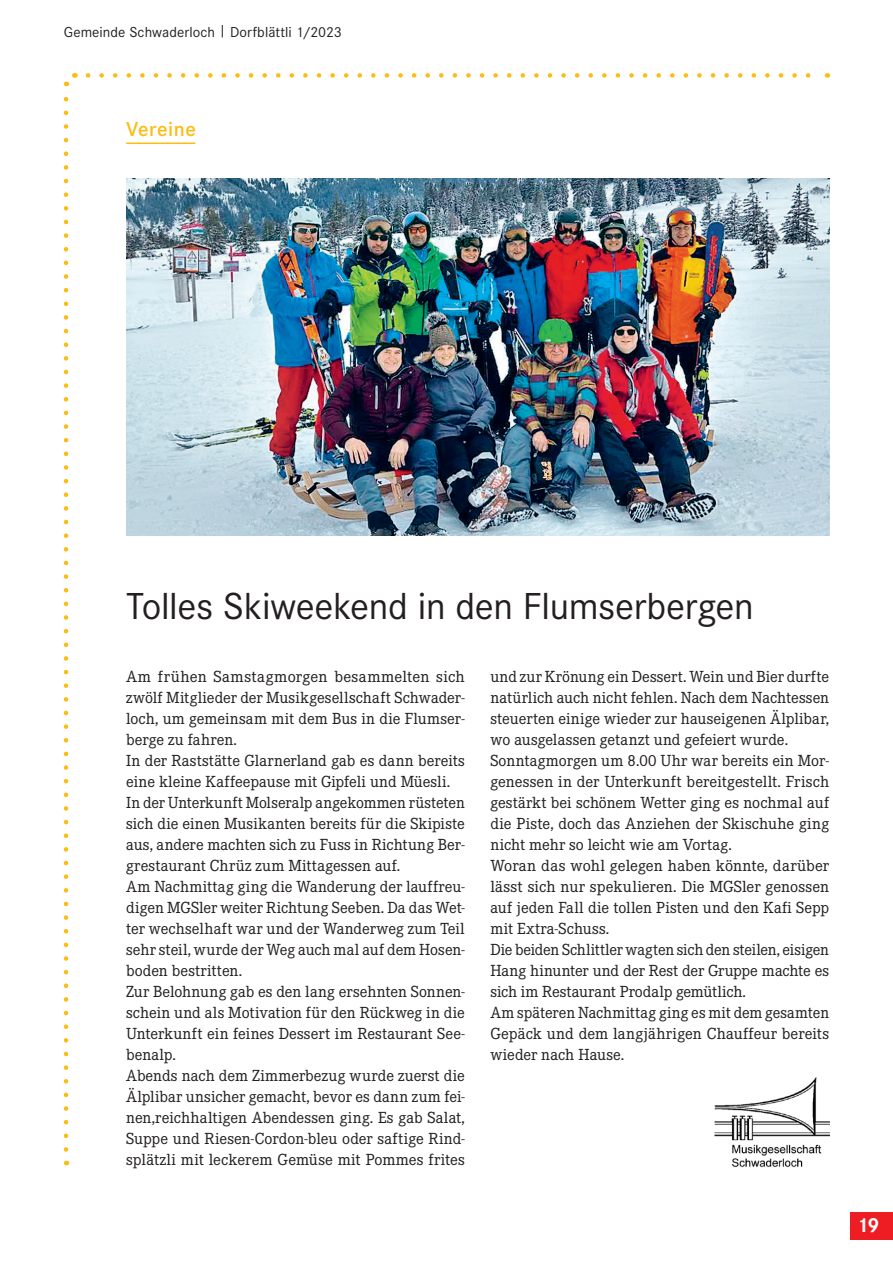
<style>
.page{position:relative;width:893px;height:1263px;background:#fff}
.page>*{position:absolute;margin:0;border:0;box-sizing:border-box;transform-origin:0 0}
.t1{font:39px "Corporate S";letter-spacing:-.01em;color:#231f20}
.t2{font:600 21px "Corporate S";letter-spacing:.025em;color:#fdbc12}
.t3{font:700 21px "Corporate S";color:#fff}
.t4{font:15.75px/21px "Corporate EBQ";letter-spacing:.005em;color:#231f20}
.t5{font:15px "Corporate S";letter-spacing:.005em;color:#231f20}
</style>
<div class="page">
<div style="left:850px;top:1212px;width:43px;height:27px;background:#ee1d23"></div>
<hr style="left:126px;top:143px;width:69px;height:1px;background:#fdbc12">
<img style="left:126px;top:178px;width:703px;height:357px">
<img style="left:715px;top:1077px;width:114px;height:91px">
<svg style="left:88px;top:73px;width:723px;height:5px"></svg>
<svg style="left:63px;top:73px;width:15px;height:1076px"></svg>
<p class="t5" style="left:64px;top:23px;width:279px">Gemeinde Schwaderloch | Dorfblättli 1/2023</p>
<h2 class="t2" style="left:126px;top:117px;width:71px">Vereine</h2>
<h1 class="t1" style="left:126px;top:584px;width:629px">Tolles Skiweekend in den Flumserbergen</h1>
<p class="t4" style="left:126px;top:666px;width:340px">Am frühen Samstagmorgen besammelten sich zwölf Mitglieder der Musikgesellschaft Schwader&shy;loch, um gemeinsam mit dem Bus in die Flumser&shy;berge zu fahren.<br>In der Raststätte Glarnerland gab es dann bereits eine kleine Kaffeepause mit Gipfeli und Müesli.<br>In der Unterkunft Molseralp angekommen rüsteten sich die einen Musikanten bereits für die Skipiste aus, andere machten sich zu Fuss in Richtung Ber&shy;grestaurant Chrüz zum Mittagessen auf.<br>Am Nachmittag ging die Wanderung der lauffreu&shy;digen MGSler weiter Richtung Seeben. Da das Wet&shy;ter wechselhaft war und der Wanderweg zum Teil sehr steil, wurde der Weg auch mal auf dem Hosen&shy;boden bestritten.<br>Zur Belohnung gab es den lang ersehnten Sonnen&shy;schein und als Motivation für den Rückweg in die Unterkunft ein feines Dessert im Restaurant See&shy;benalp.<br>Abends nach dem Zimmerbezug wurde zuerst die Älplibar unsicher gemacht, bevor es dann zum fei&shy;nen,reichhaltigen Abendessen ging. Es gab Salat, Suppe und Riesen-Cordon-bleu oder saftige Rind&shy;splätzli mit leckerem Gemüse mit Pommes frites</p>
<p class="t4" style="left:490px;top:666px;width:340px">und zur Krönung ein Dessert. Wein und Bier durfte natürlich auch nicht fehlen. Nach dem Nachtessen steuerten einige wieder zur hauseigenen Älplibar, wo ausgelassen getanzt und gefeiert wurde.<br>Sonntagmorgen um 8.00 Uhr war bereits ein Mor&shy;genessen in der Unterkunft bereitgestellt. Frisch gestärkt bei schönem Wetter ging es nochmal auf die Piste, doch das Anziehen der Skischuhe ging nicht mehr so leicht wie am Vortag.<br>Woran das wohl gelegen haben könnte, darüber lässt sich nur spekulieren. Die MGSler genossen auf jeden Fall die tollen Pisten und den Kafi Sepp mit Extra-Schuss.<br>Die beiden Schlittler wagten sich den steilen, eisigen Hang hinunter und der Rest der Gruppe machte es sich im Restaurant Prodalp gemütlich.<br>Am späteren Nachmittag ging es mit dem gesamten Gepäck und dem langjährigen Chauffeur bereits wieder nach Hause.</p>
<h2 class="t3" style="left:857px;top:1213px;width:24px">19</h2>
</div>
